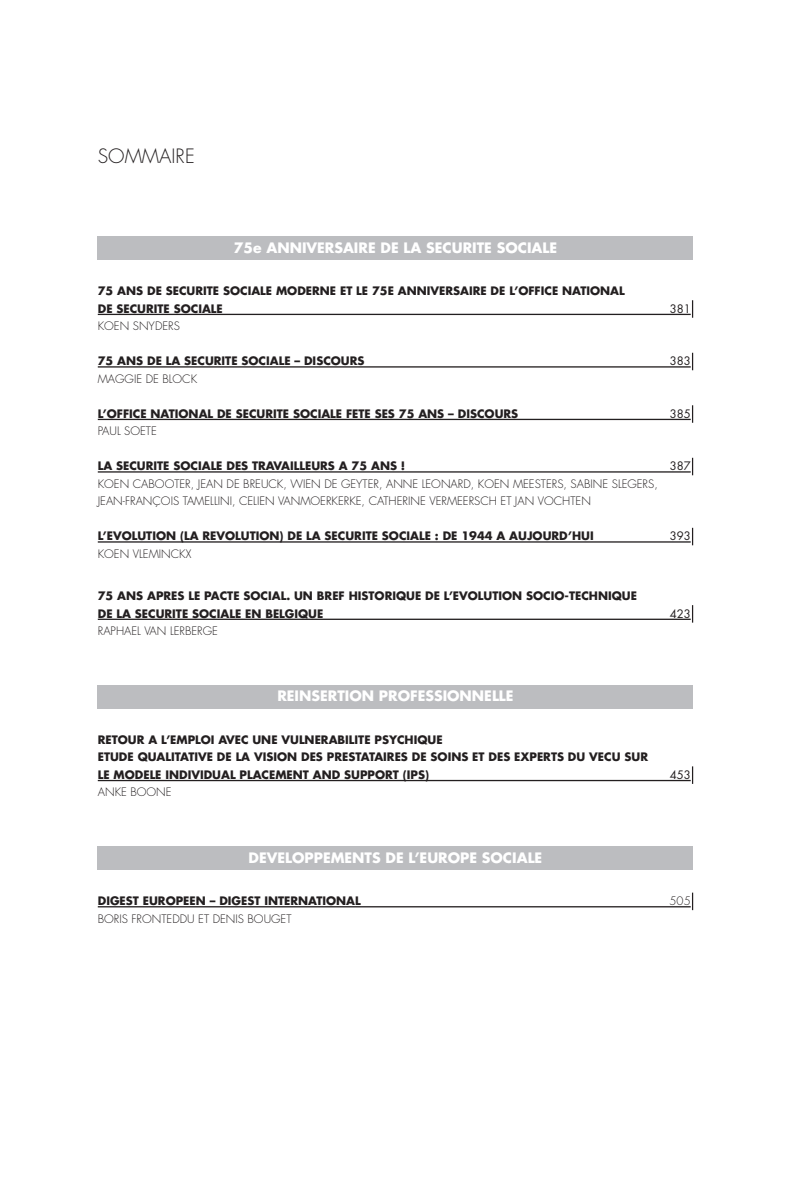
<style>
.page{position:relative;width:791px;height:1188px;background:#fff}
.page>*{position:absolute;margin:0;border:0;box-sizing:border-box;transform-origin:0 0}
.t1{font:300 19.25px "Futura Std";color:#231f20}
.t2{font:700 14px "Futura Std";color:#fff}
.t3{font:700 11.38px/17.5px "Futura Std";color:#231f20}
.t4{font:300 11.38px/17.5px "Futura Std";color:#231f20}
.t5{font:11.38px "Futura Std";color:#231f20}
</style>
<div class="page">
<div style="left:98px;top:236px;width:595px;height:24px;background:#bcbdc0"></div>
<svg style="left:692px;top:300px;width:1px;height:18px"></svg>
<hr style="left:98px;top:314px;width:593px;height:1px;background:#231f20">
<svg style="left:692px;top:353px;width:1px;height:17px"></svg>
<hr style="left:98px;top:366px;width:593px;height:1px;background:#231f20">
<svg style="left:692px;top:405px;width:1px;height:18px"></svg>
<hr style="left:98px;top:419px;width:593px;height:1px;background:#231f20">
<svg style="left:692px;top:458px;width:1px;height:17px"></svg>
<hr style="left:98px;top:471px;width:593px;height:1px;background:#231f20">
<svg style="left:692px;top:528px;width:1px;height:17px"></svg>
<hr style="left:98px;top:541px;width:593px;height:1px;background:#231f20">
<svg style="left:692px;top:605px;width:1px;height:17px"></svg>
<hr style="left:98px;top:618px;width:593px;height:2px;background:#231f20">
<div style="left:98px;top:685px;width:595px;height:24px;background:#bcbdc0"></div>
<svg style="left:692px;top:766px;width:1px;height:18px"></svg>
<hr style="left:98px;top:780px;width:593px;height:1px;background:#231f20">
<div style="left:98px;top:846px;width:595px;height:24px;background:#bcbdc0"></div>
<svg style="left:692px;top:892px;width:1px;height:18px"></svg>
<hr style="left:98px;top:906px;width:593px;height:1px;background:#231f20">
<h1 class="t1" style="left:98px;top:145px;width:98px">SOMMAIRE</h1>
<p class="t2" style="left:234px;top:238px;width:325px">75e ANNIVERSAIRE DE LA SECURITE SOCIALE</p>
<p class="t3" style="left:98px;top:282px;width:528px">75 ANS DE SECURITE SOCIALE MODERNE ET LE 75E ANNIVERSAIRE DE L’OFFICE NATIONAL<br>DE SECURITE SOCIALE</p>
<p class="t5" style="left:670px;top:301px;width:23px">381</p>
<p class="t4" style="left:98px;top:317px;width:84px">KOEN SNYDERS</p>
<p class="t3" style="left:98px;top:352px;width:268px">75 ANS DE LA SECURITE SOCIALE – DISCOURS</p>
<p class="t5" style="left:670px;top:354px;width:23px">383</p>
<p class="t4" style="left:98px;top:370px;width:101px">MAGGIE DE BLOCK</p>
<p class="t3" style="left:98px;top:404px;width:422px">L’OFFICE NATIONAL DE SECURITE SOCIALE FETE SES 75 ANS – DISCOURS</p>
<p class="t5" style="left:670px;top:406px;width:23px">385</p>
<p class="t4" style="left:98px;top:422px;width:61px">PAUL SOETE</p>
<p class="t3" style="left:98px;top:457px;width:309px">LA SECURITE SOCIALE DES TRAVAILLEURS A 75 ANS !</p>
<p class="t5" style="left:670px;top:459px;width:23px">387</p>
<p class="t4" style="left:98px;top:475px;width:561px">KOEN CABOOTER, JEAN DE BREUCK, WIEN DE GEYTER, ANNE LEONARD, KOEN MEESTERS, SABINE SLEGERS,<br>JEAN-FRANÇOIS TAMELLINI, CELIEN VANMOERKERKE, CATHERINE VERMEERSCH ET JAN VOCHTEN</p>
<p class="t3" style="left:98px;top:527px;width:497px">L’EVOLUTION (LA REVOLUTION) DE LA SECURITE SOCIALE : DE 1944 A AUJOURD’HUI</p>
<p class="t5" style="left:670px;top:529px;width:23px">393</p>
<p class="t4" style="left:98px;top:545px;width:95px">KOEN VLEMINCKX</p>
<p class="t3" style="left:98px;top:587px;width:541px">75 ANS APRES LE PACTE SOCIAL. UN BREF HISTORIQUE DE L’EVOLUTION SOCIO-TECHNIQUE<br>DE LA SECURITE SOCIALE EN BELGIQUE</p>
<p class="t5" style="left:670px;top:606px;width:23px">423</p>
<p class="t4" style="left:98px;top:622px;width:122px">RAPHAEL VAN LERBERGE</p>
<p class="t2" style="left:277px;top:687px;width:238px">REINSERTION PROFESSIONNELLE</p>
<p class="t3" style="left:98px;top:730px;width:552px">RETOUR A L’EMPLOI AVEC UNE VULNERABILITE PSYCHIQUE<br>ETUDE QUALITATIVE DE LA VISION DES PRESTATAIRES DE SOINS ET DES EXPERTS DU VECU SUR<br>LE MODELE INDIVIDUAL PLACEMENT AND SUPPORT (IPS)</p>
<p class="t4" style="left:98px;top:784px;width:75px">ANKE BOONE</p>
<p class="t5" style="left:670px;top:767px;width:23px">453</p>
<p class="t2" style="left:249px;top:848px;width:295px">DEVELOPPEMENTS DE L’EUROPE SOCIALE</p>
<p class="t3" style="left:98px;top:892px;width:264px">DIGEST EUROPEEN – DIGEST INTERNATIONAL</p>
<p class="t4" style="left:669px;top:892px;width:23px">505</p>
<p class="t4" style="left:98px;top:910px;width:195px">BORIS FRONTEDDU ET DENIS BOUGET</p>
</div>
